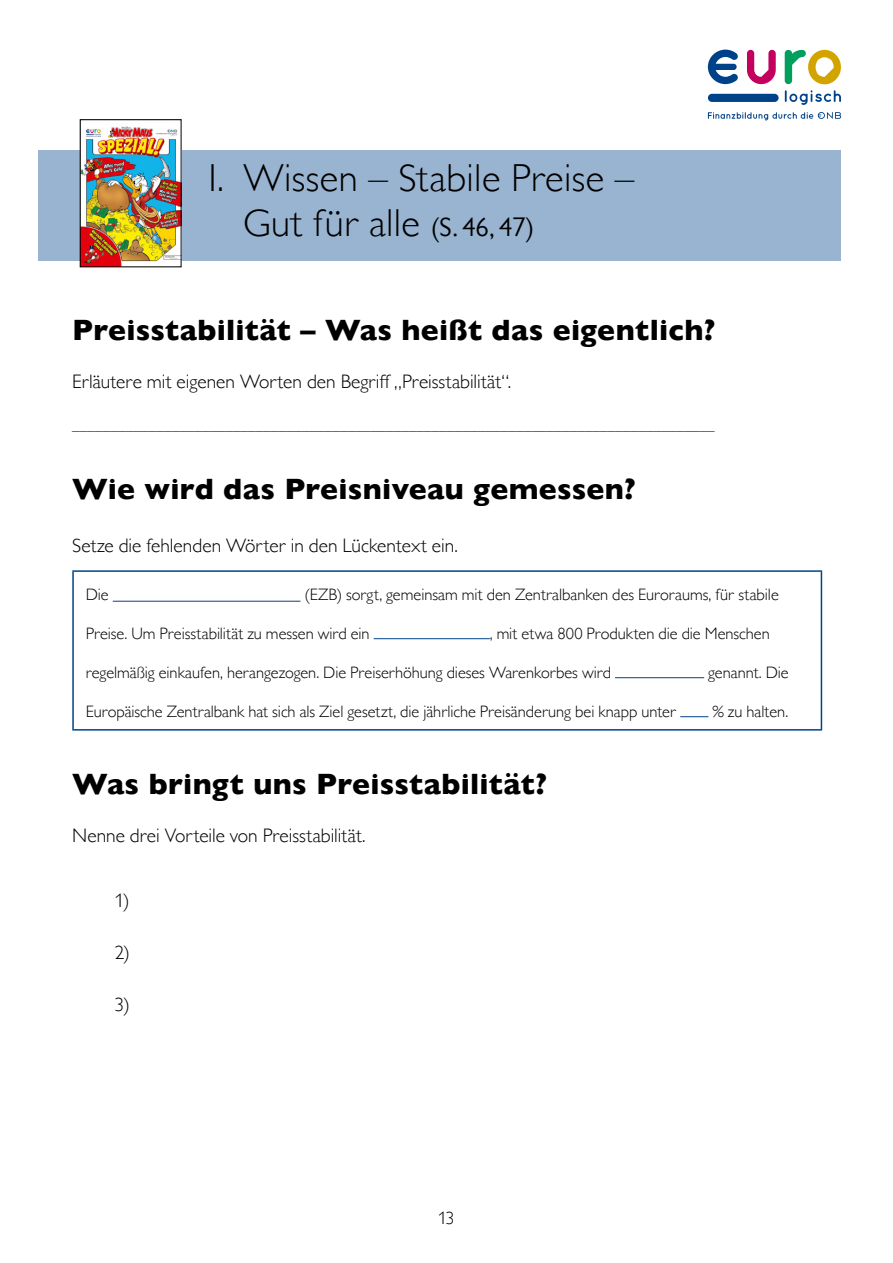
<style>
.page{position:relative;width:893px;height:1263px;background:#fff}
.page>*{position:absolute;margin:0;border:0;box-sizing:border-box;transform-origin:0 0}
.t1{font:300 39px/45px "Gill Sans MT Pro";letter-spacing:.01em;color:#000}
.t2{font:800 30px "Gill Sans MT Pro";letter-spacing:.005em;color:#000}
.t3{font:300 19.5px "Gill Sans MT Pro";color:#000}
.t4{font:300 18px "Gill Sans MT Pro";color:#000}
.t5{font:300 16.5px "Gill Sans MT Pro";color:#000}
.t6{font:300 15px "Gill Sans MT Pro";color:#004289}
.s1{font-weight:400;font-size:27px}
</style>
<div class="page">
<div style="left:38px;top:150px;width:803px;height:110px;background:#99b4d0"></div>
<div style="left:708px;top:94px;width:71px;height:8px;background:#004289;border-radius:4px"></div>
<svg style="left:785px;top:90px;width:56px;height:15px"></svg>
<svg style="left:785px;top:50px;width:56px;height:34px"></svg>
<svg style="left:747px;top:50px;width:29px;height:34px"></svg>
<svg style="left:708px;top:50px;width:30px;height:34px"></svg>
<svg style="left:708px;top:112px;width:133px;height:8px"></svg>
<img style="left:82px;top:126px;width:97px;height:139px">
<div style="left:80px;top:120px;width:101px;height:147px;border:1px solid #000"></div>
<hr style="left:72px;top:572px;width:2px;height:157px;background:#004289">
<hr style="left:72px;top:570px;width:750px;height:2px;background:#004289">
<hr style="left:821px;top:572px;width:1px;height:157px;background:#004289">
<hr style="left:72px;top:729px;width:750px;height:2px;background:#004289">
<hr style="left:113px;top:601px;width:187px;height:1px;background:#004289">
<hr style="left:374px;top:638px;width:116px;height:1px;background:#004289">
<hr style="left:615px;top:677px;width:89px;height:1px;background:#004289">
<svg style="left:680px;top:716px;width:28px;height:1px"></svg>
<h1 class="t1" style="left:243px;top:155px;width:392px;text-indent:-35px">I. Wissen – Stabile Preise –<br>Gut für alle <span class="s1">(S. 46, 47)</span></h1>
<h2 class="t2" style="left:72px;top:312px;width:644px">Preisstabilität – Was heißt das eigentlich?</h2>
<p class="t3" style="left:72px;top:369px;width:440px">Erläutere mit eigenen Worten den Begriff „Preisstabilität“.</p>
<p class="t6" style="left:72px;top:416px;width:644px">____________________________________________________________________________________</p>
<h2 class="t2" style="left:72px;top:472px;width:565px">Wie wird das Preisniveau gemessen?</h2>
<p class="t3" style="left:72px;top:533px;width:385px">Setze die fehlenden Wörter in den Lückentext ein.</p>
<p class="t5" style="left:86px;top:585px;width:25px">Die</p>
<p class="t5" style="left:304px;top:585px;width:476px">(EZB) sorgt, gemeinsam mit den Zentralbanken des Euroraums, für stabile</p>
<p class="t5" style="left:86px;top:624px;width:285px">Preise. Um Preisstabilität zu messen wird ein</p>
<p class="t5" style="left:490px;top:624px;width:282px">, mit etwa 800 Produkten die die Menschen</p>
<p class="t5" style="left:86px;top:663px;width:527px">regelmäßig einkaufen, herangezogen. Die Preiserhöhung dieses Warenkorbes wird</p>
<p class="t5" style="left:708px;top:663px;width:82px">genannt. Die</p>
<p class="t5" style="left:86px;top:702px;width:592px">Europäische Zentralbank hat sich als Ziel gesetzt, die jährliche Preisänderung bei knapp unter</p>
<p class="t5" style="left:712px;top:702px;width:76px">% zu halten.</p>
<h2 class="t2" style="left:72px;top:766px;width:476px">Was bringt uns Preisstabilität?</h2>
<p class="t3" style="left:72px;top:824px;width:293px">Nenne drei Vorteile von Preisstabilität.</p>
<p class="t3" style="left:115px;top:889px;width:16px">1)</p>
<p class="t3" style="left:115px;top:941px;width:17px">2)</p>
<p class="t3" style="left:115px;top:993px;width:17px">3)</p>
<p class="t4" style="left:438px;top:1207px;width:18px">13</p>
</div>
